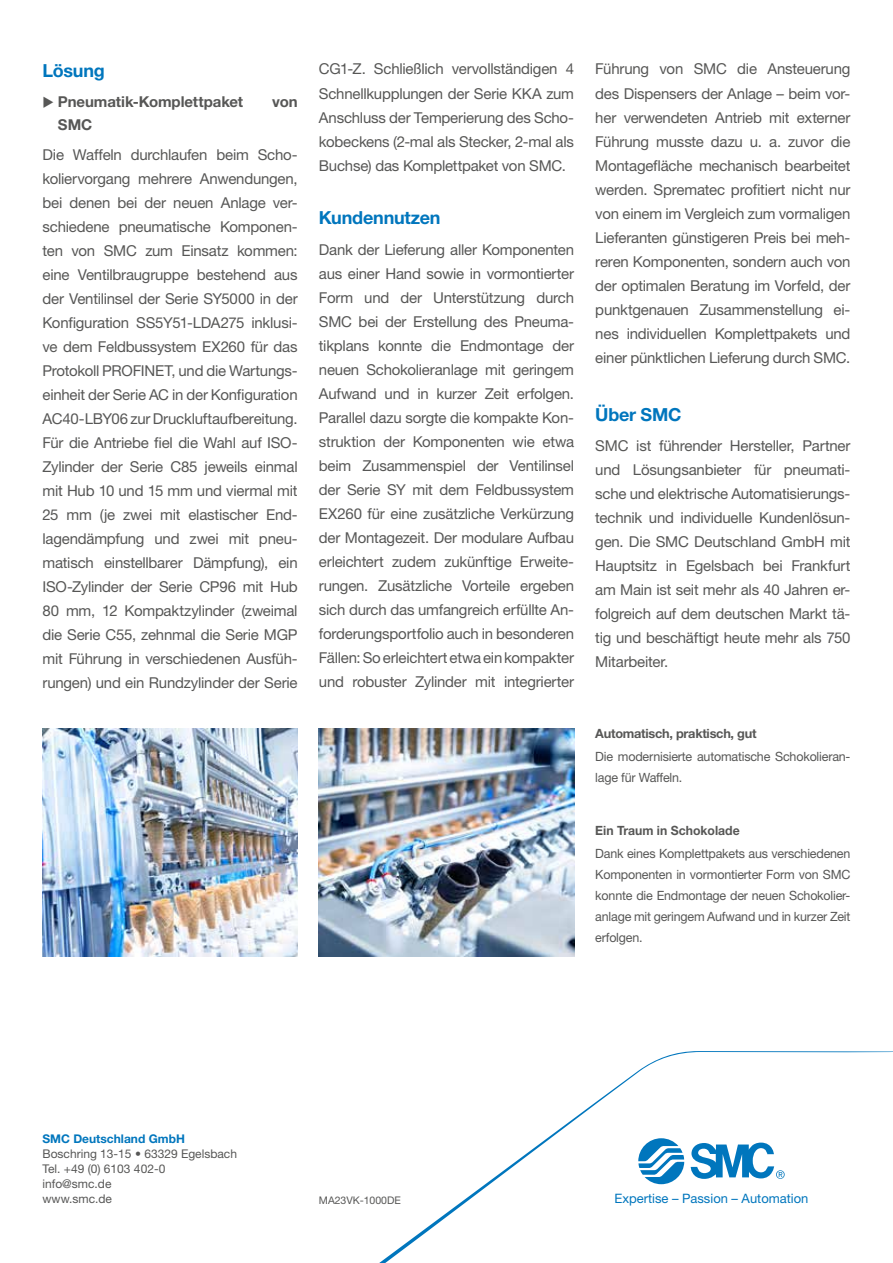
<style>
.page{position:relative;width:893px;height:1263px;background:#fff}
.page>*{position:absolute;margin:0;border:0;box-sizing:border-box;transform-origin:0 0}
.t1{font:700 18px "Helvetica Neue LT Std";letter-spacing:-.015em;color:#0076bd}
.t2{font:15px/24px "Helvetica Neue LT Std";letter-spacing:-.015em;color:#575756;text-align:justify}
.t3{font:700 15px "Helvetica Neue LT Std";letter-spacing:-.005em;color:#575756}
.t4{font:12.9px "Helvetica Neue LT Std";color:#0076bd}
.t5{font:12.75px/21px "Helvetica Neue LT Std";letter-spacing:-.015em;color:#575756}
.t6{font:700 12.75px "Helvetica Neue LT Std";letter-spacing:-.02em;color:#575756}
.t7{font:700 12.75px "Helvetica Neue LT Std";color:#575756;scale:.96 1}
.t8{font:12px/15px "Helvetica Neue LT Std";color:#575756}
.t9{font:700 12px "Helvetica Neue LT Std";color:#0076bd}
.t10{font:10.5px "Helvetica Neue LT Std";letter-spacing:-.005em;color:#575756}
</style>
<div class="page">
<svg style="left:379px;top:1051px;width:514px;height:212px"></svg>
<svg style="left:638px;top:1138px;width:46px;height:46px"></svg>
<svg style="left:691px;top:1142px;width:94px;height:37px"></svg>
<img style="left:319px;top:728px;width:255px;height:229px">
<img style="left:43px;top:728px;width:255px;height:229px">
<p class="t1" style="left:43px;top:59px;width:64px">Lösung</p>
<p class="t3" style="left:43px;top:92px;width:202px">◆ Pneumatik-Komplettpaket</p>
<p class="t3" style="left:272px;top:92px;width:27px">von</p>
<p class="t3" style="left:58px;top:115px;width:36px">SMC</p>
<p class="t2" style="left:43px;top:142px;width:257px">Die Waffeln durchlaufen beim Scho&shy;koliervorgang mehrere Anwendungen, bei denen bei der neuen Anlage ver&shy;schiedene pneumatische Komponen&shy;ten von SMC zum Einsatz kommen: eine Ventilbraugruppe bestehend aus der Ventilinsel der Serie SY5000 in der Konfiguration SS5Y51-LDA275 inklusi&shy;ve dem Feldbussystem EX260 für das Protokoll PROFINET, und die Wartungs&shy;einheit der Serie AC in der Konfiguration AC40-LBY06 zur Druckluftaufbereitung.<br>Für die Antriebe fiel die Wahl auf ISO-Zylinder der Serie C85 jeweils einmal mit Hub 10 und 15 mm und viermal mit 25 mm (je zwei mit elastischer End&shy;lagendämpfung und zwei mit pneu&shy;matisch einstellbarer Dämpfung), ein ISO-Zylinder der Serie CP96 mit Hub 80 mm, 12 Kompaktzylinder (zweimal die Serie C55, zehnmal die Serie MGP mit Führung in verschiedenen Ausfüh&shy;rungen) und ein Rundzylinder der Serie</p>
<p class="t2" style="left:319px;top:57px;width:257px">CG1-Z. Schließlich vervollständigen 4<br>Schnellkupplungen der Serie KKA zum Anschluss der Temperierung des Scho&shy;kobeckens (2-mal als Stecker, 2-mal als Buchse) das Komplettpaket von SMC.</p>
<p class="t1" style="left:319px;top:207px;width:123px">Kundennutzen</p>
<p class="t2" style="left:319px;top:237px;width:257px">Dank der Lieferung aller Komponenten aus einer Hand sowie in vormontierter Form und der Unterstützung durch SMC bei der Erstellung des Pneuma&shy;tikplans konnte die Endmontage der neuen Schokolieranlage mit geringem Aufwand und in kurzer Zeit erfolgen.<br>Parallel dazu sorgte die kompakte Kon&shy;struktion der Komponenten wie etwa beim Zusammenspiel der Ventilinsel der Serie SY mit dem Feldbussystem EX260 für eine zusätzliche Verkürzung der Montagezeit. Der modulare Aufbau erleichtert zudem zukünftige Erweite&shy;rungen. Zusätzliche Vorteile ergeben sich durch das umfangreich erfüllte An&shy;forderungsportfolio auch in besonderen Fällen: So erleichtert etwa ein kompakter und robuster Zylinder mit integrierter</p>
<p class="t2" style="left:595px;top:57px;width:257px">Führung von SMC die Ansteuerung des Dispensers der Anlage – beim vor&shy;her verwendeten Antrieb mit externer Führung musste dazu u. a. zuvor die Montagefläche mechanisch bearbeitet werden. Sprematec profitiert nicht nur von einem im Vergleich zum vormaligen Lieferanten günstigeren Preis bei meh&shy;reren Komponenten, sondern auch von der optimalen Beratung im Vorfeld, der punktgenauen Zusammenstellung ei&shy;nes individuellen Komplettpakets und einer pünktlichen Lieferung durch SMC.</p>
<p class="t1" style="left:595px;top:403px;width:88px">Über SMC</p>
<p class="t2" style="left:595px;top:433px;width:257px">SMC ist führender Hersteller, Partner und Lösungsanbieter für pneumati&shy;sche und elektrische Automatisierungs&shy;technik und individuelle Kundenlösun&shy;gen. Die SMC Deutschland GmbH mit Hauptsitz in Egelsbach bei Frankfurt am Main ist seit mehr als 40 Jahren er&shy;folgreich auf dem deutschen Markt tä&shy;tig und beschäftigt heute mehr als 750<br>Mitarbeiter.</p>
<p class="t6" style="left:595px;top:725px;width:163px">Automatisch, praktisch, gut</p>
<p class="t5" style="left:595px;top:745px;width:257px">Die modernisierte automatische Schokolieran&shy;lage für Waffeln.</p>
<p class="t7" style="left:595px;top:822px;width:152px">Ein Traum in Schokolade</p>
<p class="t5" style="left:595px;top:843px;width:257px;text-align:justify">Dank eines Komplettpakets aus verschiedenen Komponenten in vormontierter Form von SMC konnte die Endmontage der neuen Schokolier&shy;anlage mit geringem Aufwand und in kurzer Zeit erfolgen.</p>
<p class="t9" style="left:43px;top:1132px;width:144px">SMC Deutschland GmbH</p>
<p class="t8" style="left:43px;top:1146px;width:196px">Boschring 13-15 • 63329 Egelsbach<br>Tel. +49 (0) 6103 402-0 info@smc.de<br>www.smc.de</p>
<p class="t10" style="left:319px;top:1194px;width:83px">MA23VK-1000DE</p>
<p class="t4" style="left:614px;top:1191px;width:195px">Expertise – Passion – Automation</p>
</div>
